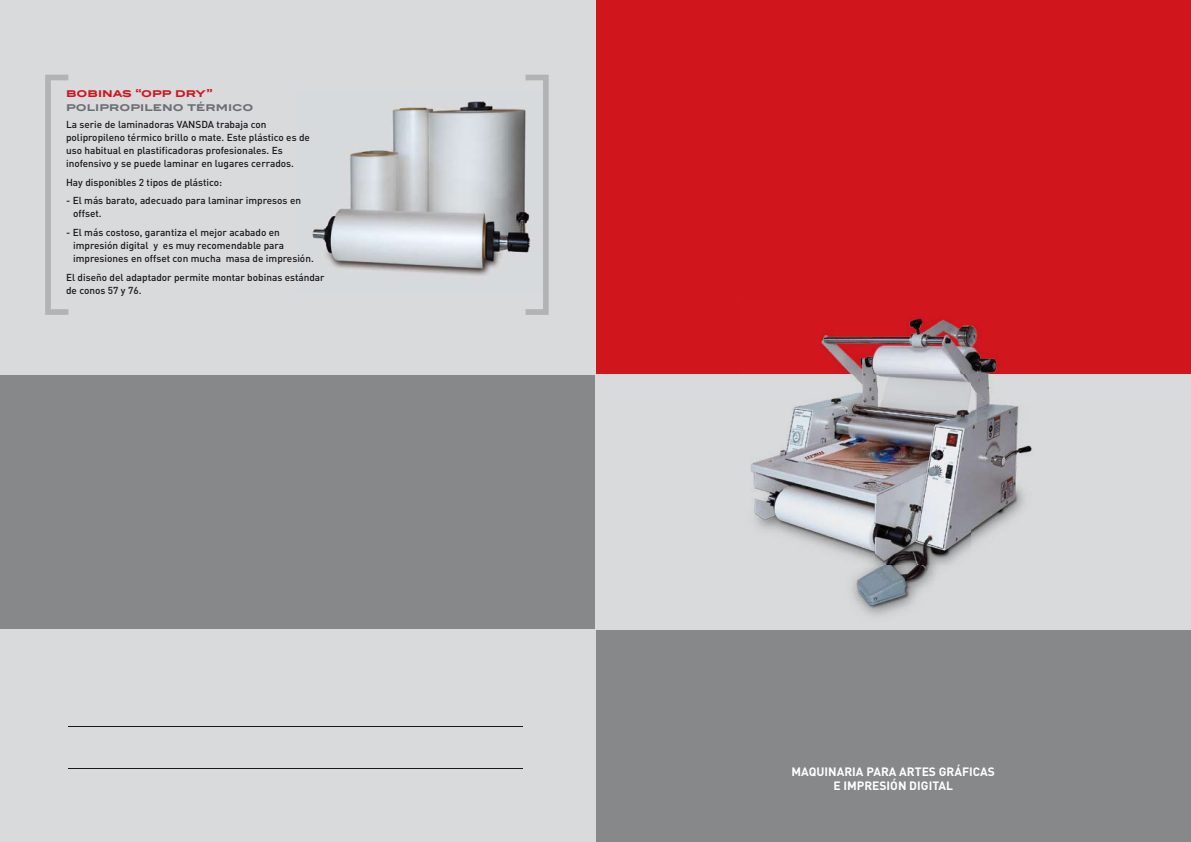
<style>
.page{position:relative;width:1191px;height:842px;background:#fff}
.page>*{position:absolute;margin:0;border:0;box-sizing:border-box;transform-origin:0 0}
.t1{font:700 12px/14.4px "DIN";color:#fff;text-align:center}
.t2{font:700 11px "Blair ITC";color:#6d6f77}
.t3{font:700 11px "Blair ITC";color:#d1151d}
.t4{font:500 10px/13px "DIN";color:#1a171b}
</style>
<div class="page">
<div style="left:0;top:374px;width:595px;height:256px;background:#87888a"></div>
<div style="left:595px;top:630px;width:596px;height:212px;background:#87888a"></div>
<div style="left:595px;top:0;width:596px;height:374px;background:#d1151d"></div>
<div style="left:595px;top:374px;width:596px;height:256px;background:#d9dadb"></div>
<div style="left:0;top:0;width:595px;height:374px;background:#d9dadb"></div>
<img style="left:310px;top:101px;width:215px;height:175px">
<svg style="left:45px;top:75px;width:23px;height:240px"></svg>
<svg style="left:525px;top:75px;width:24px;height:240px"></svg>
<div style="left:0;top:630px;width:595px;height:212px;background:#d9dadb"></div>
<hr style="left:68px;top:726px;width:454px;height:1px;background:#1a171b">
<hr style="left:68px;top:768px;width:454px;height:1px;background:#1a171b">
<img style="left:751px;top:318px;width:281px;height:298px">
<p class="t3" style="left:66px;top:87px;width:148px">BOBINAS “OPP DRY”</p>
<p class="t2" style="left:66px;top:100px;width:189px">POLIPROPILENO TÉRMICO</p>
<p class="t4" style="left:66px;top:118px;width:245px">La serie de laminadoras VANSDA trabaja con polipropileno térmico brillo o mate. Este plástico es de uso habitual en plastificadoras profesionales. Es inofensivo y se puede laminar en lugares cerrados.</p>
<p class="t4" style="left:66px;top:175px;width:158px">Hay disponibles 2 tipos de plástico:</p>
<p class="t4" style="left:73px;top:194px;width:229px;text-indent:-7px">- El más barato, adecuado para laminar impresos en offset.</p>
<p class="t4" style="left:73px;top:226px;width:242px;text-indent:-7px">- El más costoso, garantiza el mejor acabado en impresión digital y es muy recomendable para impresiones en offset con mucha masa de impresión.</p>
<p class="t4" style="left:66px;top:270px;width:260px">El diseño del adaptador permite montar bobinas estándar de conos 57 y 76.</p>
<p class="t1" style="left:791px;top:763px;width:205px">MAQUINARIA PARA ARTES GRÁFICAS<br>E IMPRESIÓN DIGITAL</p>
</div>
